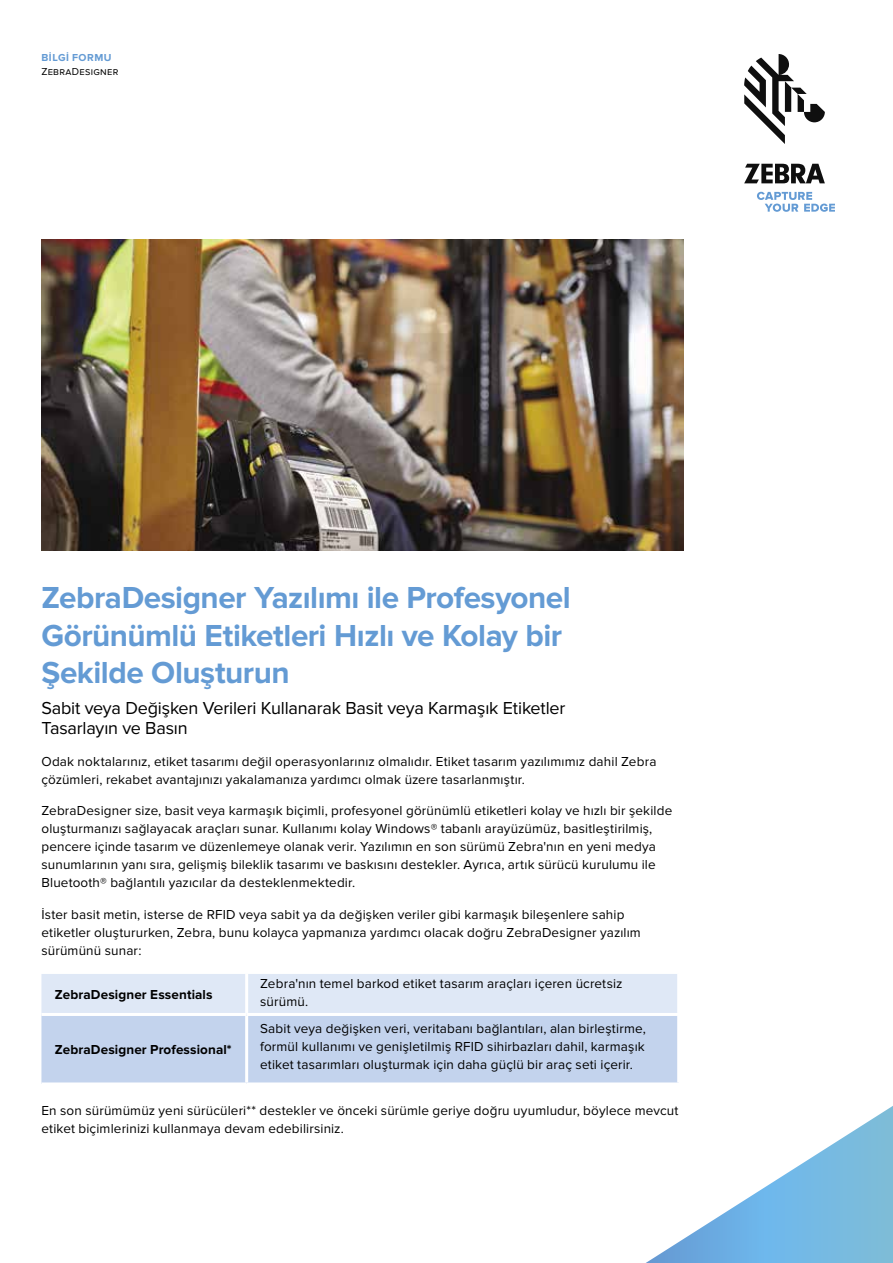
<style>
.page{position:relative;width:893px;height:1263px;background:#fff}
.page>*{position:absolute;margin:0;border:0;box-sizing:border-box;transform-origin:0 0}
.t1{font:700 31.5px/37.5px "Proxima Nova";letter-spacing:-.015em;color:#649bd4}
.t2{font:18px/20.2px "Proxima Nova";letter-spacing:-.01em;color:#000}
.t3{font:13.5px/18px "Proxima Nova";letter-spacing:.01em;color:#000}
.t4{font:700 13.5px "Proxima Nova";letter-spacing:.01em;color:#000}
.t5{font:10.5px "Proxima Nova";letter-spacing:.025em;color:#000}
.t6{font:700 10.5px "Proxima Nova";letter-spacing:.05em;color:#649bd4}
</style>
<div class="page">
<svg style="left:744px;top:54px;width:81px;height:90px"></svg>
<svg style="left:744px;top:164px;width:81px;height:19px"></svg>
<svg style="left:757px;top:192px;width:78px;height:20px"></svg>
<img style="left:41px;top:240px;width:643px;height:311px">
<svg style="left:646px;top:1106px;width:247px;height:157px"></svg>
<svg style="left:41px;top:974px;width:636px;height:108px;background:#cddaf0"></svg>
<hr style="left:245px;top:974px;width:3px;height:39px;background:#fff">
<hr style="left:41px;top:1013px;width:206px;height:3px;background:#fff">
<hr style="left:247px;top:1013px;width:433px;height:3px;background:#fff">
<hr style="left:245px;top:1016px;width:3px;height:66px;background:#fff">
<p class="t6" style="left:41px;top:52px;width:72px">BILGI FORMU</p>
<p class="t5" style="left:41px;top:66px;width:79px">ZebraDesigner</p>
<h1 class="t1" style="left:41px;top:580px;width:531px">ZebraDesigner Yazılımı ile Profesyonel<br>Görünümlü Etiketleri Hızlı ve Kolay bir<br>Şekilde Oluşturun</h1>
<h2 class="t2" style="left:41px;top:698px;width:525px">Sabit veya Değişken Verileri Kullanarak Basit veya Karmaşık Etiketler<br>Tasarlayın ve Basın</h2>
<p class="t3" style="left:41px;top:753px;width:616px">Odak noktalarınız, etiket tasarımı değil operasyonlarınız olmalıdır. Etiket tasarım yazılımımız dahil Zebra çözümleri, rekabet avantajınızı yakalamanıza yardımcı olmak üzere tasarlanmıştır.</p>
<p class="t3" style="left:41px;top:802px;width:632px">ZebraDesigner size, basit veya karmaşık biçimli, profesyonel görünümlü etiketleri kolay ve hızlı bir şekilde oluşturmanızı sağlayacak araçları sunar. Kullanımı kolay Windows® tabanlı arayüzümüz, basitleştirilmiş, pencere içinde tasarım ve düzenlemeye olanak verir. Yazılımın en son sürümü Zebra'nın en yeni medya sunumlarının yanı sıra, gelişmiş bileklik tasarımı ve baskısını destekler. Ayrıca, artık sürücü kurulumu ile Bluetooth® bağlantılı yazıcılar da desteklenmektedir.</p>
<p class="t3" style="left:41px;top:906px;width:601px">İster basit metin, isterse de RFID veya sabit ya da değişken veriler gibi karmaşık bileşenlere sahip etiketler oluştururken, Zebra, bunu kolayca yapmanıza yardımcı olacak doğru ZebraDesigner yazılım sürümünü sunar:</p>
<p class="t4" style="left:55px;top:986px;width:159px">ZebraDesigner Essentials</p>
<p class="t3" style="left:260px;top:974px;width:364px">Zebra'nın temel barkod etiket tasarım araçları içeren ücretsiz sürümü.</p>
<p class="t4" style="left:55px;top:1041px;width:178px">ZebraDesigner Professional*</p>
<p class="t3" style="left:260px;top:1020px;width:387px;text-align:justify">Sabit veya değişken veri, veritabanı bağlantıları, alan birleştirme, formül kullanımı ve genişletilmiş RFID sihirbazları dahil, karmaşık etiket tasarımları oluşturmak için daha güçlü bir araç seti içerir.</p>
<p class="t3" style="left:41px;top:1101px;width:638px">En son sürümümüz yeni sürücüleri** destekler ve önceki sürümle geriye doğru uyumludur, böylece mevcut etiket biçimlerinizi kullanmaya devam edebilirsiniz.</p>
</div>
